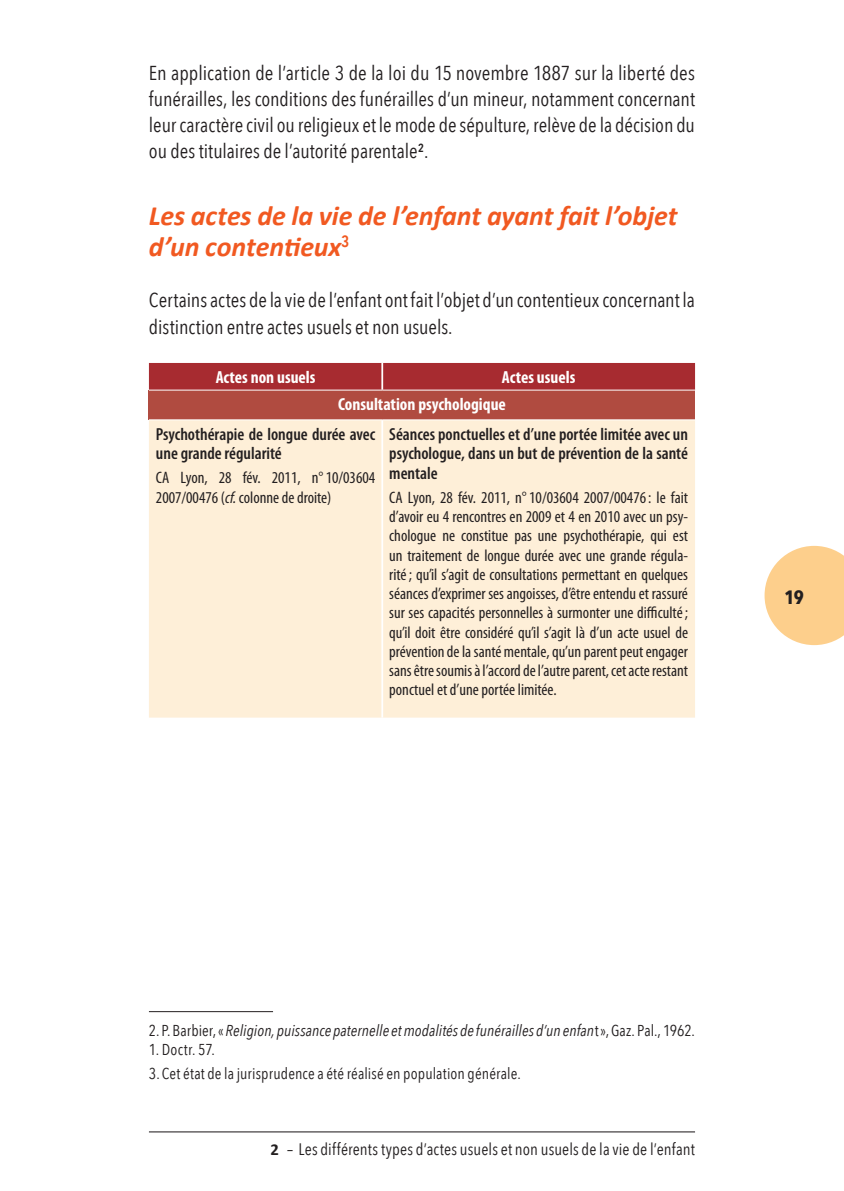
<style>
.page{position:relative;width:844px;height:1191px;background:#fff}
.page>*{position:absolute;margin:0;border:0;box-sizing:border-box;transform-origin:0 0}
.t1{font:italic 700 28px/31.5px "Calibri";letter-spacing:-.005em;color:#f15921}
.t2{font:20.12px/26.2px "Avenir Next Condensed";letter-spacing:-.005em;color:#231f20;text-align:justify}
.t3{font:700 19.25px "Avenir Next Condensed";color:#231f20}
.t4{font:600 condensed 17.5px/19.2px "Myriad Pro";color:#231f20}
.t5{font:700 condensed 17.5px/27.1px "Myriad Pro";color:#fff}
.t6{font:condensed 16.62px/19.2px "Myriad Pro";color:#231f20}
.t7{font:16.62px "Avenir Next Condensed";letter-spacing:.005em;color:#231f20}
.t8{font:italic 15.75px "Avenir Next Condensed";letter-spacing:.005em;color:#231f20}
.t9{font:15.75px "Avenir Next Condensed";letter-spacing:.01em;color:#231f20}
.s1{font-style:italic}
.s2{font-style:normal}
.s3{font-family:"Calibri";font-weight:700}
</style>
<div class="page">
<svg style="left:764px;top:546px;width:79px;height:99px"></svg>
<hr style="left:149px;top:1131px;width:545px;height:1px;background:#231f20">
<div style="left:149px;top:363px;width:545px;height:27px;background:#a72b30"></div>
<div style="left:149px;top:390px;width:545px;height:30px;background:#b04b40"></div>
<div style="left:149px;top:420px;width:545px;height:297px;background:#feefd8"></div>
<hr style="left:381px;top:420px;width:2px;height:297px;background:#fff">
<hr style="left:149px;top:390px;width:233px;height:1px;background:#fff">
<hr style="left:382px;top:390px;width:312px;height:1px;background:#fff">
<hr style="left:149px;top:419px;width:233px;height:1px;background:#fff">
<hr style="left:382px;top:419px;width:312px;height:1px;background:#fff">
<hr style="left:381px;top:363px;width:2px;height:27px;background:#fff">
<hr style="left:149px;top:1011px;width:124px;height:1px;background:#231f20">
<p class="t2" style="left:149px;top:59px;width:547px">En application de l’article 3 de la loi du 15 novembre 1887 sur la liberté des funérailles, les conditions des funérailles d’un mineur, notamment concernant leur caractère civil ou religieux et le mode de sépulture, relève de la décision du ou des titulaires de l’autorité parentale<sup>2</sup>.</p>
<h1 class="t1" style="left:149px;top:200px;width:530px">Les actes de la vie de l’enfant ayant fait l’objet d’un contentieux<sup>3</sup></h1>
<p class="t2" style="left:149px;top:286px;width:547px">Certains actes de la vie de l’enfant ont fait l’objet d’un contentieux concernant la distinction entre actes usuels et non usuels.</p>
<p class="t5" style="left:215px;top:363px;width:101px">Actes non usuels</p>
<p class="t5" style="left:338px;top:363px;width:239px;text-indent:164px">Actes usuels<br>Consultation psychologique</p>
<p class="t4" style="left:156px;top:425px;width:221px">Psychothérapie de longue durée avec une grande régularité</p>
<p class="t6" style="left:156px;top:468px;width:221px">CA Lyon, 28 fév. 2011, n° 10/03604<br>2007/00476 (<span class="s1">cf.</span> colonne de droite)</p>
<p class="t4" style="left:389px;top:425px;width:300px;text-align:justify">Séances ponctuelles et d’une portée limitée avec un psychologue, dans un but de prévention de la santé mentale</p>
<p class="t6" style="left:389px;top:487px;width:300px;text-align:justify">CA Lyon, 28 fév. 2011, n° 10/03604 2007/00476: le fait d’avoir eu 4 rencontres en 2009 et 4 en 2010 avec un psy&shy;chologue ne constitue pas une psychothérapie, qui est un traitement de longue durée avec une grande régula&shy;rité; qu’il s’agit de consultations permettant en quelques séances d’exprimer ses angoisses, d’être entendu et rassuré sur ses capacités personnelles à surmonter une difficulté; qu’il doit être considéré qu’il s’agit là d’un acte usuel de prévention de la santé mentale, qu’un parent peut engager sans être soumis à l’accord de l’autre parent, cet acte restant ponctuel et d’une portée limitée.</p>
<p class="t3" style="left:784px;top:585px;width:21px">19</p>
<p class="t8" style="left:149px;top:1020px;width:547px"><span class="s2">2. P. Barbier, «</span> Religion, puissance paternelle et modalités de funérailles d’un enfan<span class="s2">t»,Gaz. Pal., 1962.</span></p>
<p class="t9" style="left:149px;top:1036px;width:67px">1. Doctr. 57.</p>
<p class="t9" style="left:149px;top:1060px;width:373px">3. Cet état de la jurisprudence a été réalisé en population générale.</p>
<p class="t7" style="left:270px;top:1134px;width:426px"><span class="s3">2</span> – Les différents types d’actes usuels et non usuels de la vie de l’enfant</p>
</div>
